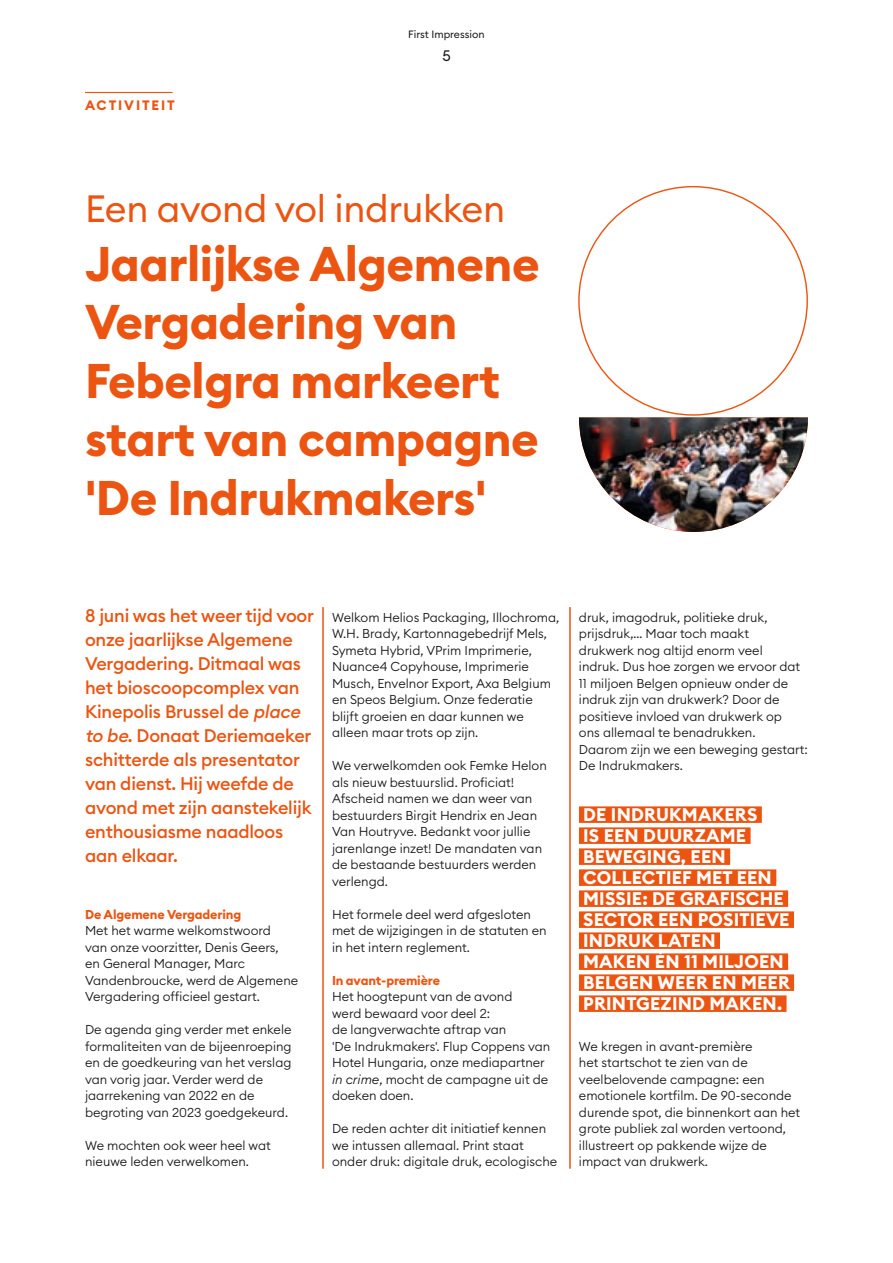
<style>
.page{position:relative;width:893px;height:1263px;background:#fff}
.page>*{position:absolute;margin:0;border:0;box-sizing:border-box;transform-origin:0 0}
.t1{font:700 48px/58.5px "Euclid Circular B";letter-spacing:-.01em;color:#ec5411}
.t2{font:37.5px "Euclid Circular B";letter-spacing:-.01em;color:#ec5411}
.t3{font:500 18px/24px "Euclid Circular B";letter-spacing:-.01em;color:#ec5411}
.t4{font:700 18px/21px "Euclid Circular B";letter-spacing:.01em;color:#fff}
.t5{font:15px "Euclid Circular B";color:#171818}
.t6{font:700 13.5px "Euclid Circular B";letter-spacing:.14em;color:#ec5411}
.t7{font:300 12.75px/16.5px "Euclid Circular B";color:#171818}
.t8{font:700 12.75px "Euclid Circular B";letter-spacing:-.01em;color:#ec5411}
.t9{font:10.5px "Euclid Circular B";color:#171818}
.s1{font-style:italic}
</style>
<div class="page">
<hr style="left:85px;top:92px;width:88px;height:1px;background:#ec5411">
<div style="left:579px;top:806px;width:183px;height:17px;background:#ec5411"></div>
<div style="left:579px;top:827px;width:172px;height:17px;background:#ec5411"></div>
<div style="left:579px;top:848px;width:151px;height:17px;background:#ec5411"></div>
<div style="left:579px;top:869px;width:197px;height:17px;background:#ec5411"></div>
<div style="left:579px;top:890px;width:209px;height:17px;background:#ec5411"></div>
<div style="left:579px;top:911px;width:215px;height:17px;background:#ec5411"></div>
<div style="left:579px;top:932px;width:141px;height:17px;background:#ec5411"></div>
<div style="left:579px;top:953px;width:209px;height:17px;background:#ec5411"></div>
<div style="left:579px;top:974px;width:215px;height:17px;background:#ec5411"></div>
<div style="left:579px;top:995px;width:207px;height:17px;background:#ec5411"></div>
<hr style="left:323px;top:607px;width:1px;height:562px;background:#ec5411">
<hr style="left:570px;top:607px;width:1px;height:562px;background:#ec5411">
<img style="left:579px;top:417px;width:229px;height:115px">
<p class="t6" style="left:85px;top:97px;width:91px">ACTIVITEIT</p>
<p class="t9" style="left:408px;top:28px;width:78px">First Impression</p>
<p class="t5" style="left:442px;top:46px;width:10px">5</p>
<h2 class="t2" style="left:85px;top:185px;width:422px">Een avond vol indrukken</h2>
<h1 class="t1" style="left:85px;top:235px;width:456px">Jaarlijkse Algemene<br>Vergadering van<br>Febelgra markeert start van campagne 'De Indrukmakers'</h1>
<p class="t3" style="left:85px;top:603px;width:231px">8 juni was het weer tijd voor onze jaarlijkse Algemene<br>Vergadering. Ditmaal was het bioscoopcomplex van<br>Kinepolis Brussel de <span class="s1">place to be</span>. Donaat Deriemaeker schitterde als presentator van dienst. Hij weefde de avond met zijn aanstekelijk enthousiasme naadloos aan elkaar.</p>
<p class="t8" style="left:85px;top:906px;width:158px">De Algemene Vergadering</p>
<p class="t7" style="left:85px;top:922px;width:215px">Met het warme welkomstwoord<br>van onze voorzitter, Denis Geers,<br>en General Manager, Marc<br>Vandenbroucke, werd de Algemene<br>Vergadering officieel gestart.</p>
<p class="t7" style="left:85px;top:1021px;width:208px">De agenda ging verder met enkele formaliteiten van de bijeenroeping en de goedkeuring van het verslag van vorig jaar. Verder werd de jaarrekening van 2022 en de begroting van 2023 goedgekeurd.</p>
<p class="t7" style="left:85px;top:1137px;width:187px">We mochten ook weer heel wat nieuwe leden verwelkomen.</p>
<p class="t7" style="left:332px;top:609px;width:229px">Welkom Helios Packaging, Illochroma, W.H. Brady, Kartonnagebedrijf Mels, Symeta Hybrid, VPrim Imprimerie, Nuance4 Copyhouse, Imprimerie Musch, Envelnor Export, Axa Belgium en Speos Belgium. Onze federatie blijft groeien en daar kunnen we alleen maar trots op zijn.</p>
<p class="t7" style="left:332px;top:757px;width:216px">We verwelkomden ook Femke Helon als nieuw bestuurslid. Proficiat!<br>Afscheid namen we dan weer van bestuurders Birgit Hendrix en Jean<br>Van Houtryve. Bedankt voor jullie jarenlange inzet! De mandaten van de bestaande bestuurders werden verlengd.</p>
<p class="t7" style="left:332px;top:906px;width:216px">Het formele deel werd afgesloten met de wijzigingen in de statuten en in het intern reglement.</p>
<p class="t8" style="left:332px;top:972px;width:110px">In avant-première</p>
<p class="t7" style="left:332px;top:988px;width:220px">Het hoogtepunt van de avond<br>werd bewaard voor deel 2:<br>de langverwachte aftrap van<br>'De Indrukmakers'. Flup Coppens van<br>Hotel Hungaria, onze mediapartner <span class="s1">in crime</span>, mocht de campagne uit de doeken doen.</p>
<p class="t7" style="left:332px;top:1120px;width:227px">De reden achter dit initiatief kennen we intussen allemaal. Print staat onder druk: digitale druk, ecologische</p>
<p class="t7" style="left:579px;top:609px;width:230px">druk, imagodruk, politieke druk, prijsdruk,… Maar toch maakt<br>drukwerk nog altijd enorm veel<br>indruk. Dus hoe zorgen we ervoor dat<br>11 miljoen Belgen opnieuw onder de indruk zijn van drukwerk? Door de positieve invloed van drukwerk op<br>ons allemaal te benadrukken.<br>Daarom zijn we een beweging gestart:<br>De Indrukmakers.</p>
<h3 class="t4" style="left:583px;top:804px;width:208px">DE INDRUKMAKERS<br>IS EEN DUURZAME<br>BEWEGING, EEN<br>COLLECTIEF MET EEN<br>MISSIE: DE GRAFISCHE<br>SECTOR EEN POSITIEVE<br>INDRUK LATEN<br>MAKEN ÉN 11 MILJOEN<br>BELGEN WEER EN MEER<br>PRINTGEZIND MAKEN.</h3>
<p class="t7" style="left:579px;top:1038px;width:223px">We kregen in avant-première<br>het startschot te zien van de veelbelovende campagne: een emotionele kortfilm. De 90-seconde durende spot, die binnenkort aan het grote publiek zal worden vertoond, illustreert op pakkende wijze de impact van drukwerk.</p>
</div>
